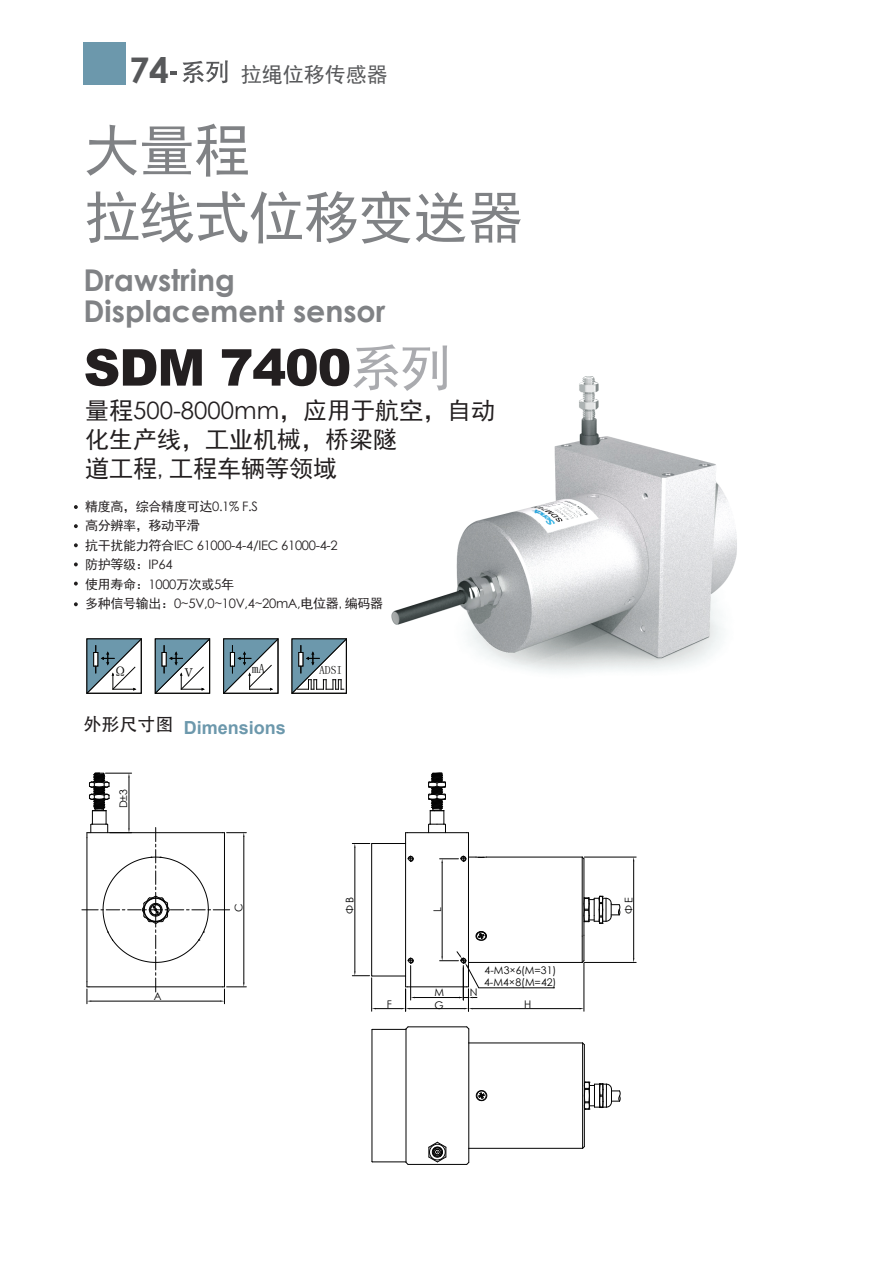
<style>
.page{position:relative;width:893px;height:1263px;background:#fff}
.page>*{position:absolute;margin:0;border:0;box-sizing:border-box;transform-origin:0 0}
.t1{font:57px/67.1px "Sim Hei";letter-spacing:-.02em;color:#808285}
.t2{font:900 50.85px "Arial";letter-spacing:-.025em;color:#231f20}
.t3{font:700 35.4px "Century Gothic";color:#57585a}
.t4{font:700 30px "Century Gothic";color:#808285}
.t5{font:24px/28.8px "Sim Hei";color:#231f20}
.t6{font:21px "Sim Hei";color:#57585a}
.t7{font:19.2px "Sim Sun";color:#050504}
.t8{font:700 18px "Arial";color:#6c98ac}
.t9{font:15px "Sim Sun";color:#050504}
.t10{font:13.05px "Century Gothic";letter-spacing:-.025em;color:#231f20}
.t11{font:13.05px/19.5px "Sim Hei";letter-spacing:-.025em;color:#231f20}
.t12{font:13.05px "Sim Sun";color:#050504}
.t13{font:11.55px "Sim Sun";color:#050504}
.t14{font:10.5px/12.5px "Century Gothic";color:#030303}
.t15{font:10.5px "Century Gothic";color:#050504}
.s1{font-family:"Sim Hei";font-weight:400;color:#aaabaf}
.s2{font-family:"Century Gothic"}
.s3{font-family:"Sim Hei"}
.s4{color:#030303}
</style>
<div class="page">
<img style="left:391px;top:376px;width:346px;height:296px">
<svg style="left:155px;top:638px;width:55px;height:56px"></svg>
<svg style="left:86px;top:638px;width:56px;height:56px"></svg>
<svg style="left:291px;top:638px;width:56px;height:56px"></svg>
<svg style="left:74px;top:505px;width:4px;height:4px"></svg>
<svg style="left:74px;top:524px;width:4px;height:4px"></svg>
<svg style="left:74px;top:543px;width:4px;height:4px"></svg>
<svg style="left:74px;top:562px;width:4px;height:4px"></svg>
<svg style="left:74px;top:582px;width:4px;height:3px"></svg>
<svg style="left:74px;top:602px;width:4px;height:4px"></svg>
<svg style="left:223px;top:638px;width:56px;height:56px"></svg>
<div style="left:83px;top:42px;width:43px;height:43px;background:#6c98ac"></div>
<svg style="left:182px;top:60px;width:46px;height:23px"></svg>
<svg style="left:170px;top:72px;width:6px;height:3px"></svg>
<hr style="left:468px;top:962px;width:114px;height:1px;background:#030303">
<hr style="left:486px;top:857px;width:96px;height:1px;background:#030303">
<hr style="left:372px;top:843px;width:34px;height:1px;background:#030303">
<hr style="left:408px;top:986px;width:58px;height:1px;background:#030303">
<hr style="left:582px;top:857px;width:1px;height:79px;background:#030303">
<svg style="left:581px;top:935px;width:4px;height:28px"></svg>
<hr style="left:584px;top:859px;width:1px;height:76px;background:#030303">
<hr style="left:371px;top:844px;width:1px;height:132px;background:#030303">
<svg style="left:476px;top:931px;width:11px;height:9px"></svg>
<hr style="left:408px;top:832px;width:58px;height:1px;background:#030303">
<svg style="left:405px;top:832px;width:3px;height:11px"></svg>
<hr style="left:405px;top:843px;width:1px;height:133px;background:#030303">
<hr style="left:468px;top:857px;width:1px;height:105px;background:#030303">
<hr style="left:469px;top:1148px;width:114px;height:1px;background:#030303">
<hr style="left:469px;top:1042px;width:114px;height:1px;background:#030303">
<hr style="left:372px;top:1029px;width:34px;height:1px;background:#030303">
<hr style="left:372px;top:1161px;width:34px;height:1px;background:#030303">
<hr style="left:582px;top:1043px;width:1px;height:105px;background:#030303">
<hr style="left:584px;top:1045px;width:1px;height:101px;background:#030303">
<hr style="left:372px;top:1030px;width:1px;height:131px;background:#030303">
<svg style="left:476px;top:1090px;width:11px;height:11px"></svg>
<svg style="left:428px;top:1142px;width:19px;height:20px"></svg>
<hr style="left:408px;top:1164px;width:59px;height:1px;background:#030303">
<hr style="left:468px;top:1043px;width:1px;height:105px;background:#030303">
<hr style="left:408px;top:1026px;width:59px;height:1px;background:#030303">
<hr style="left:406px;top:1029px;width:1px;height:133px;background:#030303">
<svg style="left:466px;top:1148px;width:4px;height:17px"></svg>
<svg style="left:466px;top:1026px;width:4px;height:17px"></svg>
<svg style="left:584px;top:896px;width:36px;height:28px"></svg>
<svg style="left:585px;top:1082px;width:35px;height:28px"></svg>
<svg style="left:408px;top:856px;width:6px;height:6px"></svg>
<svg style="left:408px;top:958px;width:6px;height:6px"></svg>
<svg style="left:82px;top:773px;width:164px;height:231px"></svg>
<hr style="left:355px;top:848px;width:1px;height:123px;background:#030303">
<svg style="left:352px;top:843px;width:20px;height:5px"></svg>
<hr style="left:584px;top:857px;width:52px;height:1px;background:#030303">
<hr style="left:584px;top:962px;width:52px;height:1px;background:#030303">
<hr style="left:633px;top:861px;width:1px;height:97px;background:#030303">
<hr style="left:410px;top:1008px;width:54px;height:1px;background:#030303">
<hr style="left:584px;top:963px;width:1px;height:48px;background:#030303">
<hr style="left:473px;top:1008px;width:107px;height:1px;background:#030303">
<hr style="left:410px;top:965px;width:1px;height:35px;background:#030303">
<hr style="left:415px;top:997px;width:44px;height:1px;background:#030303">
<svg style="left:352px;top:971px;width:63px;height:40px"></svg>
<hr style="left:442px;top:863px;width:1px;height:93px;background:#030303">
<svg style="left:428px;top:773px;width:59px;height:90px"></svg>
<svg style="left:440px;top:951px;width:115px;height:60px"></svg>
<h3 class="t3" style="left:129px;top:44px;width:41px">74</h3>
<h3 class="t6" style="left:241px;top:64px;width:149px">拉绳位移传感器</h3>
<h1 class="t1" style="left:84px;top:117px;width:441px">大量程<br>拉线式位移变送器</h1>
<h3 class="t4" style="left:84px;top:257px;width:153px">Drawstring</h3>
<h3 class="t4" style="left:84px;top:288px;width:303px">Displacement sensor</h3>
<h2 class="t2" style="left:84px;top:331px;width:368px">SDM 7400<span class="s1">系列</span></h2>
<h3 class="t5" style="left:85px;top:396px;width:412px">量程<span class="s2">500-8000mm</span>，应用于航空，自动化生产线，工业机械，桥梁隧<br>道工程,工程车辆等领域</h3>
<p class="t11" style="left:85px;top:497px;width:174px">精度高，综合精度可达<span class="s2">0.1% F.S</span>高分辨率，移动平滑</p>
<p class="t10" style="left:85px;top:536px;width:254px"><span class="s3">抗干扰能力符合</span>IEC 61000-4-4/IEC 61000-4-2</p>
<p class="t11" style="left:85px;top:555px;width:151px">防护等级：<span class="s2">IP64<br></span>使用寿命：<span class="s2">1000</span>万次或<span class="s2">5</span>年</p>
<p class="t10" style="left:85px;top:595px;width:300px"><span class="s3">多种信号输出：</span>0~5V,0~10V,4~20mA,<span class="s3">电位器,编码器</span></p>
<p class="t12" style="left:252px;top:661px;width:15px">mA</p>
<p class="t9" style="left:113px;top:664px;width:16px">Ω</p>
<h3 class="t7" style="left:184px;top:661px;width:11px">v</h3>
<p class="t13" style="left:319px;top:664px;width:25px">ADSI</p>
<h3 class="t8" style="left:84px;top:715px;width:204px"><sup>外形尺寸图</sup> Dimensions</h3>
<p class="t14" style="left:117px;top:808px;width:20px;rotate:-90deg">D±3</p>
<p class="t14" style="left:154px;top:990px;width:9px">A</p>
<p class="t14" style="left:232px;top:912px;width:10px;rotate:-90deg">C</p>
<p class="t15" style="left:342px;top:914px;width:18px;rotate:-90deg">Φ<span class="s4">B</span></p>
<p class="t15" style="left:621px;top:914px;width:18px;rotate:-90deg">Φ<span class="s4">E</span></p>
<p class="t14" style="left:431px;top:911px;width:6px;rotate:-90deg">L</p>
<p class="t14" style="left:435px;top:986px;width:11px">M</p>
<p class="t14" style="left:484px;top:963px;width:74px">4-M3×6(M=31)<br>4-M4×8(M=42)</p>
<p class="t14" style="left:470px;top:985px;width:9px">N</p>
<p class="t14" style="left:387px;top:997px;width:7px">F</p>
<p class="t14" style="left:435px;top:998px;width:11px">G</p>
<p class="t14" style="left:524px;top:997px;width:9px">H</p>
</div>
